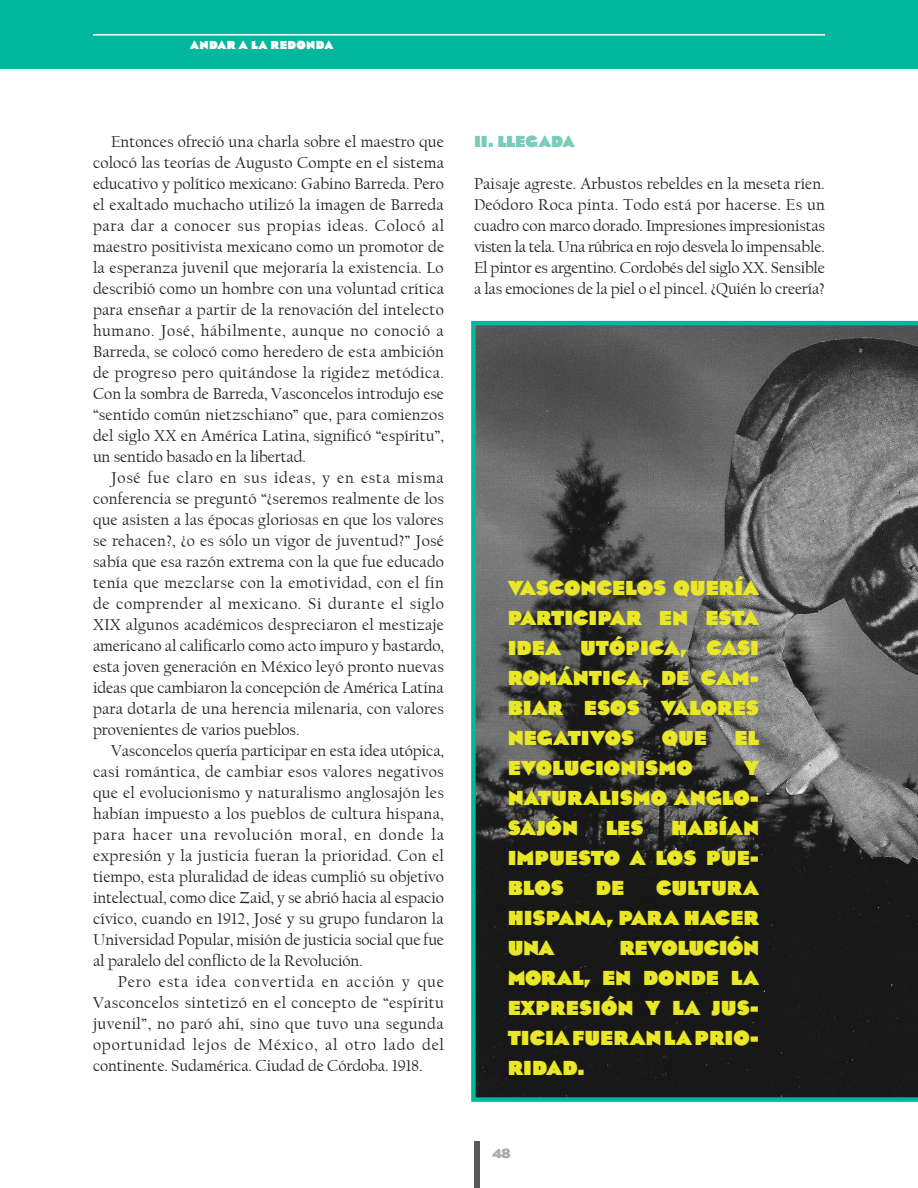
<style>
.page{position:relative;width:918px;height:1188px;background:#fff}
.page>*{position:absolute;margin:0;border:0;box-sizing:border-box;transform-origin:0 0}
.balazos{font:900 21px/30px "Eagle";color:#e9e727;text-align:justify}
.sin_sangria{font:16.5px/21px "Californian FB";letter-spacing:-.005em;color:#231f20;text-align:justify}
.t1{font:900 16.5px "Eagle";color:#7acbb9}
.t2{font:700 13.5px "Eagle";color:#a8a9ad}
.t3{font:900 12px "Eagle";letter-spacing:.025em;color:#fff}
</style>
<div class="page">
<div style="left:0;top:0;width:918px;height:69px;background:#01b79c"></div>
<hr style="left:93px;top:34px;width:732px;height:2px;background:#fff">
<div style="left:474px;top:1142px;width:6px;height:46px;background:#57585a"></div>
<svg style="left:471px;top:321px;width:447px;height:781px;background:#444847"></svg>
<p class="t3" style="left:190px;top:38px;width:145px">ANDAR A LA REDONDA</p>
<p class="sin_sangria" style="left:93px;top:132px;width:353px;text-indent:18px">Entonces ofreció una charla sobre el maestro que colocó las teorías de Augusto Compte en el sistema educativo y político mexicano: Gabino Barreda. Pero el exaltado muchacho utilizó la imagen de Barreda para dar a conocer sus propias ideas. Colocó al maestro positivista mexicano como un promotor de la esperanza juvenil que mejoraría la existencia. Lo describió como un hombre con una voluntad crítica para enseñar a partir de la renovación del intelecto humano. José, hábilmente, aunque no conoció a Barreda, se colocó como heredero de esta ambición de progreso pero quitándose la rigidez metódica.<br>Con la sombra de Barreda, Vasconcelos introdujo ese “sentido común nietzschiano” que, para comienzos del siglo XX en América Latina, significó “espíritu”, un sentido basado en la libertad.</p>
<p class="sin_sangria" style="left:93px;top:468px;width:353px;text-indent:18px">José fue claro en sus ideas, y en esta misma conferencia se preguntó “¿seremos realmente de los que asisten a las épocas gloriosas en que los valores se rehacen?, ¿o es sólo un vigor de juventud?” José sabía que esa razón extrema con la que fue educado tenía que mezclarse con la emotividad, con el fin de comprender al mexicano. Si durante el siglo XIX algunos académicos despreciaron el mestizaje americano al calificarlo como acto impuro y bastardo, esta joven generación en México leyó pronto nuevas ideas que cambiaron la concepción de América Latina para dotarla de una herencia milenaria, con valores provenientes de varios pueblos.</p>
<p class="sin_sangria" style="left:93px;top:741px;width:353px;text-indent:18px">Vasconcelos quería participar en esta idea utópica, casi romántica, de cambiar esos valores negativos que el evolucionismo y naturalismo anglosajón les habían impuesto a los pueblos de cultura hispana, para hacer una revolución moral, en donde la expresión y la justicia fueran la prioridad. Con el tiempo, esta pluralidad de ideas cumplió su objetivo intelectual, como dice Zaid, y se abrió hacia al espacio cívico, cuando en 1912, José y su grupo fundaron la Universidad Popular, misión de justicia social que fue al paralelo del conflicto de la Revolución.</p>
<p class="sin_sangria" style="left:93px;top:972px;width:353px;text-indent:25px">Pero esta idea convertida en acción y que Vasconcelos sintetizó en el concepto de “espíritu juvenil”, no paró ahí, sino que tuvo una segunda oportunidad lejos de México, al otro lado del continente. Sudamérica. Ciudad de Córdoba. 1918.</p>
<p class="t1" style="left:474px;top:131px;width:102px">II. LLEGADA</p>
<p class="sin_sangria" style="left:474px;top:173px;width:353px">Paisaje agreste. Arbustos rebeldes en la meseta ríen.<br>Deódoro Roca pinta. Todo está por hacerse. Es un cuadro con marco dorado. Impresiones impresionistas visten la tela. Una rúbrica en rojo desvela lo impensable.<br>El pintor es argentino. Cordobés del siglo XX. Sensible a las emociones de la piel o el pincel. ¿Quién lo creería?</p>
<p class="balazos" style="left:508px;top:573px;width:253px">VASCONCELOS QUERÍA PARTICIPAR EN ESTA IDEA UTÓPICA, CASI ROMÁNTICA, DE CAM-BIAR ESOS VALORES NEGATIVOS</p>
<p class="balazos" style="left:662px;top:723px;width:47px">QUE</p>
<p class="balazos" style="left:734px;top:723px;width:26px">EL</p>
<p class="balazos" style="left:508px;top:753px;width:187px">EVOLUCIONISMO</p>
<p class="balazos" style="left:508px;top:753px;width:253px;text-indent:236px">Y NATURALISMO ANGLO-SAJÓN</p>
<p class="balazos" style="left:508px;top:813px;width:253px;text-indent:164px">HABÍAN IMPUESTO A LOS PUE-BLOS</p>
<p class="balazos" style="left:606px;top:813px;width:39px">LES</p>
<p class="balazos" style="left:508px;top:873px;width:253px;text-indent:148px">CULTURA HISPANA, PARA HACER UNA</p>
<p class="balazos" style="left:596px;top:873px;width:30px">DE</p>
<p class="balazos" style="left:508px;top:933px;width:253px;text-indent:112px">REVOLUCIÓN MORAL, EN DONDE LA EXPRESIÓN Y LA JUS-TICIA FUERAN LA PRIO-RIDAD.</p>
<p class="t2" style="left:492px;top:1146px;width:20px">48</p>
</div>
